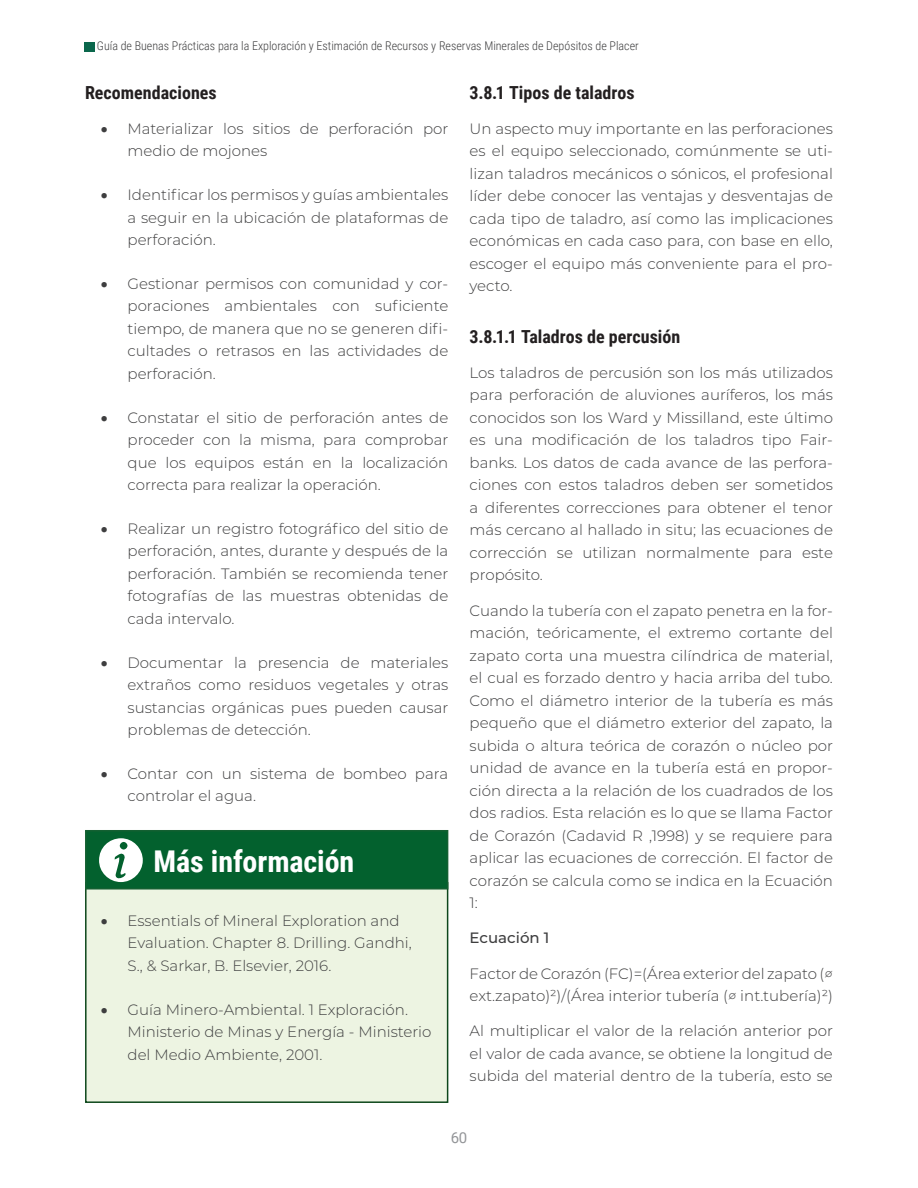
<style>
.page{position:relative;width:918px;height:1188px;background:#fff}
.page>*{position:absolute;margin:0;border:0;box-sizing:border-box;transform-origin:0 0}
.SUBTITULO{font:700 30px "Roboto Condensed";letter-spacing:-.005em;color:#fff}
.SUBTITULO_2{font:700 18px "Roboto Condensed";color:#231f20}
.Estilo_de_párrafo_1{font:300 15px/22.5px "Montserrat";color:#3e3e3f;text-align:justify}
.Estilo_de_párrafo_1-2{font:500 15px "Montserrat";color:#3e3e3f}
.t1{font:15px "Roboto";color:#939598}
.t2{font:300 12px "Roboto Condensed";color:#3e3e3f}
</style>
<div class="page">
<div style="left:84px;top:43px;width:11px;height:9px;background:#0b674c"></div>
<div style="left:85px;top:882px;width:363px;height:221px;background:#edf4e2;border:2px solid #0d471b"></div>
<div style="left:85px;top:830px;width:363px;height:60px;background:#03612e;border:2px solid #146032"></div>
<svg style="left:99px;top:838px;width:44px;height:44px"></svg>
<p class="t2" style="left:97px;top:38px;width:543px">Guía de Buenas Prácticas para la Exploración y Estimación de Recursos y Reservas Minerales de Depósitos de Placer</p>
<p class="SUBTITULO_2" style="left:85px;top:80px;width:133px">Recomendaciones</p>
<p class="Estilo_de_párrafo_1" style="left:128px;top:117px;width:322px;text-indent:-27px">• Materializar los sitios de perforación por medio de mojones</p>
<p class="Estilo_de_párrafo_1" style="left:128px;top:183px;width:322px;text-indent:-27px">• Identificar los permisos y guías ambientales a seguir en la ubicación de plataformas de perforación.</p>
<p class="Estilo_de_párrafo_1" style="left:128px;top:272px;width:322px;text-indent:-27px">• Gestionar permisos con comunidad y cor&shy;poraciones ambientales con suficiente tiempo, de manera que no se generen difi&shy;cultades o retrasos en las actividades de perforación.</p>
<p class="Estilo_de_párrafo_1" style="left:128px;top:406px;width:322px;text-indent:-27px">• Constatar el sitio de perforación antes de proceder con la misma, para comprobar que los equipos están en la localización correcta para realizar la operación.</p>
<p class="Estilo_de_párrafo_1" style="left:128px;top:517px;width:322px;text-indent:-27px">• Realizar un registro fotográfico del sitio de perforación, antes, durante y después de la perforación. También se recomienda tener fotografías de las muestras obtenidas de cada intervalo.</p>
<p class="Estilo_de_párrafo_1" style="left:128px;top:651px;width:322px;text-indent:-27px">• Documentar la presencia de materiales extraños como residuos vegetales y otras sustancias orgánicas pues pueden causar problemas de detección.</p>
<p class="Estilo_de_párrafo_1" style="left:128px;top:762px;width:322px;text-indent:-27px">• Contar con un sistema de bombeo para controlar el agua.</p>
<p class="SUBTITULO" style="left:154px;top:840px;width:202px">Más información</p>
<p class="Estilo_de_párrafo_1" style="left:128px;top:909px;width:286px;text-align:left;text-indent:-27px">• Essentials of Mineral Exploration and<br>Evaluation. Chapter 8. Drilling. Gandhi,<br>S., &amp; Sarkar, B. Elsevier, 2016.</p>
<p class="Estilo_de_párrafo_1" style="left:128px;top:998px;width:305px;text-align:left;text-indent:-27px">• Guía Minero-Ambiental. 1 Exploración.<br>Ministerio de Minas y Energía - Ministerio del Medio Ambiente, 2001.</p>
<p class="SUBTITULO_2" style="left:470px;top:80px;width:167px">3.8.1 Tipos de taladros</p>
<p class="Estilo_de_párrafo_1" style="left:470px;top:117px;width:365px">Un aspecto muy importante en las perforaciones es el equipo seleccionado, comúnmente se uti&shy;lizan taladros mecánicos o sónicos, el profesional líder debe conocer las ventajas y desventajas de cada tipo de taladro, así como las implicaciones económicas en cada caso para, con base en ello, escoger el equipo más conveniente para el pro&shy;yecto.</p>
<p class="SUBTITULO_2" style="left:470px;top:324px;width:212px">3.8.1.1 Taladros de percusión</p>
<p class="Estilo_de_párrafo_1" style="left:470px;top:361px;width:365px">Los taladros de percusión son los más utilizados para perforación de aluviones auríferos, los más conocidos son los Ward y Missilland, este último es una modificación de los taladros tipo Fair&shy;banks. Los datos de cada avance de las perfora&shy;ciones con estos taladros deben ser sometidos a diferentes correcciones para obtener el tenor más cercano al hallado in situ; las ecuaciones de corrección se utilizan normalmente para este propósito.</p>
<p class="Estilo_de_párrafo_1" style="left:470px;top:599px;width:365px">Cuando la tubería con el zapato penetra en la for&shy;mación, teóricamente, el extremo cortante del zapato corta una muestra cilíndrica de material, el cual es forzado dentro y hacia arriba del tubo.<br>Como el diámetro interior de la tubería es más pequeño que el diámetro exterior del zapato, la subida o altura teórica de corazón o núcleo por unidad de avance en la tubería está en propor&shy;ción directa a la relación de los cuadrados de los dos radios. Esta relación es lo que se llama Factor de Corazón (Cadavid R ,1998) y se requiere para aplicar las ecuaciones de corrección. El factor de corazón se calcula como se indica en la Ecuación 1:</p>
<p class="Estilo_de_párrafo_1-2" style="left:470px;top:928px;width:81px">Ecuación 1</p>
<p class="Estilo_de_párrafo_1" style="left:470px;top:962px;width:365px">Factor de Corazón (FC)=(Área exterior del zapato (∅ ext.zapato)²)/(Área interior tubería (∅ int.tubería)²)</p>
<p class="Estilo_de_párrafo_1" style="left:470px;top:1019px;width:365px">Al multiplicar el valor de la relación anterior por el valor de cada avance, se obtiene la longitud de subida del material dentro de la tubería, esto se</p>
<p class="t1" style="left:451px;top:1127px;width:18px">60</p>
</div>
